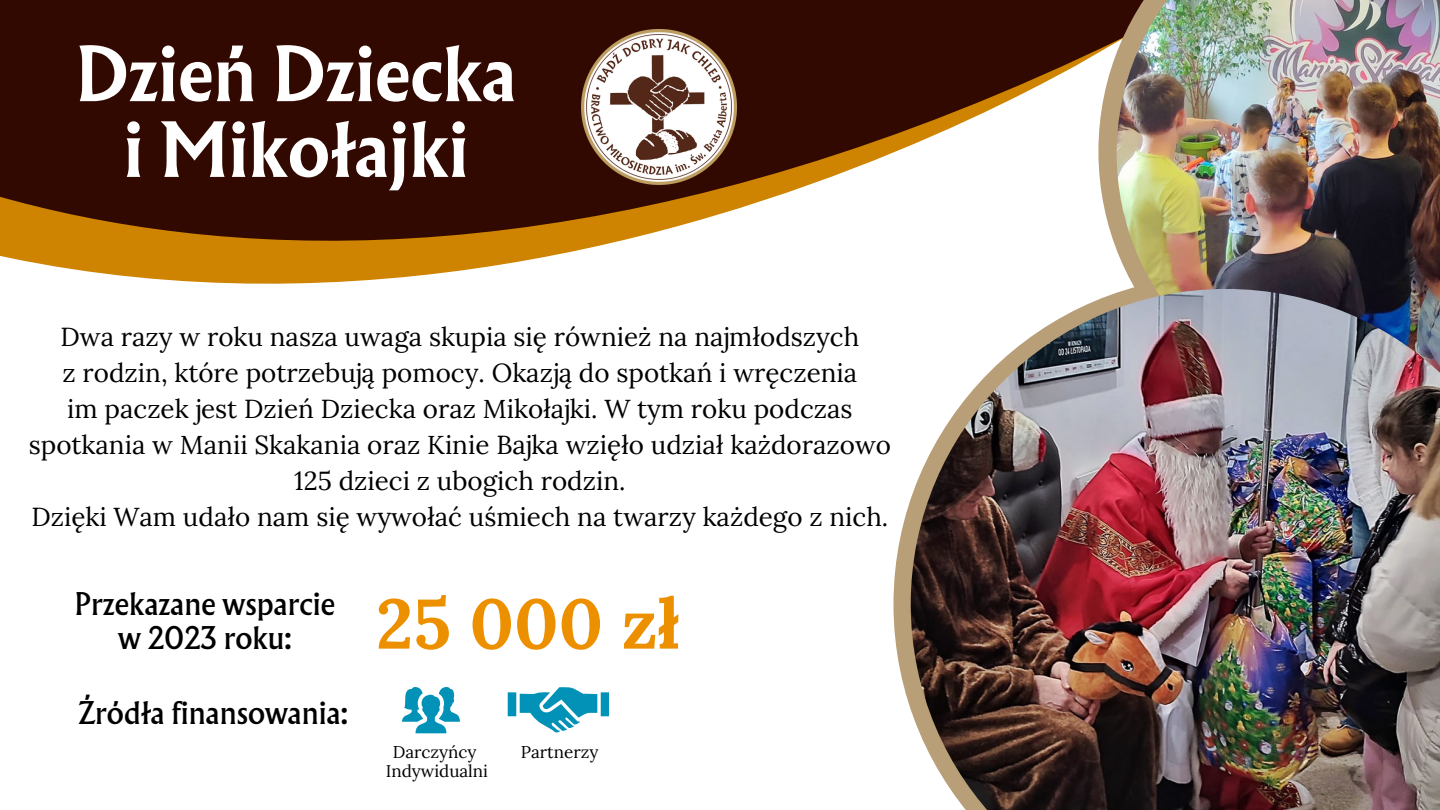
<style>
.page{position:relative;width:1440px;height:810px;background:#fff}
.page>*{position:absolute;margin:0;border:0;box-sizing:border-box;transform-origin:0 0}
.t1{font:700 70px "Lora";color:#ed9000}
.t2{font:700 67.9px/75.8px "Albertus Nova";color:#fff;text-align:center}
.t3{font:28px/33.8px "Albertus Nova";color:#000;text-align:center}
.t4{font:26px/36px "Lora";color:#000;text-align:center}
.t5{font:17px "Lora";color:#000}
</style>
<div class="page">
<svg style="left:0;top:0;width:1098px;height:284px;fill:#320900"></svg>
<svg style="left:893px;top:275px;width:205px;height:435px"></svg>
<svg style="left:1098px;top:0;width:19px;height:251px;fill:#b89f78"></svg>
<img style="left:1117px;top:0;width:323px;height:289px">
<img style="left:911px;top:289px;width:529px;height:521px">
<img style="left:582px;top:29px;width:155px;height:155px">
<svg style="left:402px;top:687px;width:58px;height:46px"></svg>
<svg style="left:508px;top:687px;width:101px;height:46px"></svg>
<p class="t2" style="left:76px;top:43px;width:442px">Dzień Dziecka i Mikołajki</p>
<h1 class="t4" style="left:29px;top:318px;width:864px">Dwa razy w roku nasza uwaga skupia się również na najmłodszych<br>z rodzin, które potrzebują pomocy. Okazją do spotkań i wręczenia<br>im paczek jest Dzień Dziecka oraz Mikołajki. W tym roku podczas spotkania w Manii Skakania oraz Kinie Bajka wzięło udział każdorazowo 125 dzieci z ubogich rodzin.<br>Dzięki Wam udało nam się wywołać uśmiech na twarzy każdego z nich.</h1>
<h2 class="t3" style="left:75px;top:590px;width:262px">Przekazane wsparcie w 2023 roku:</h2>
<h1 class="t1" style="left:376px;top:578px;width:306px">25 000 zł</h1>
<h2 class="t3" style="left:78px;top:699px;width:271px">Źródła finansowania:</h2>
<h2 class="t5" style="left:393px;top:741px;width:85px">Darczyńcy</h2>
<p class="t5" style="left:386px;top:760px;width:104px">Indywidualni</p>
<p class="t5" style="left:521px;top:741px;width:79px">Partnerzy</p>
</div>
